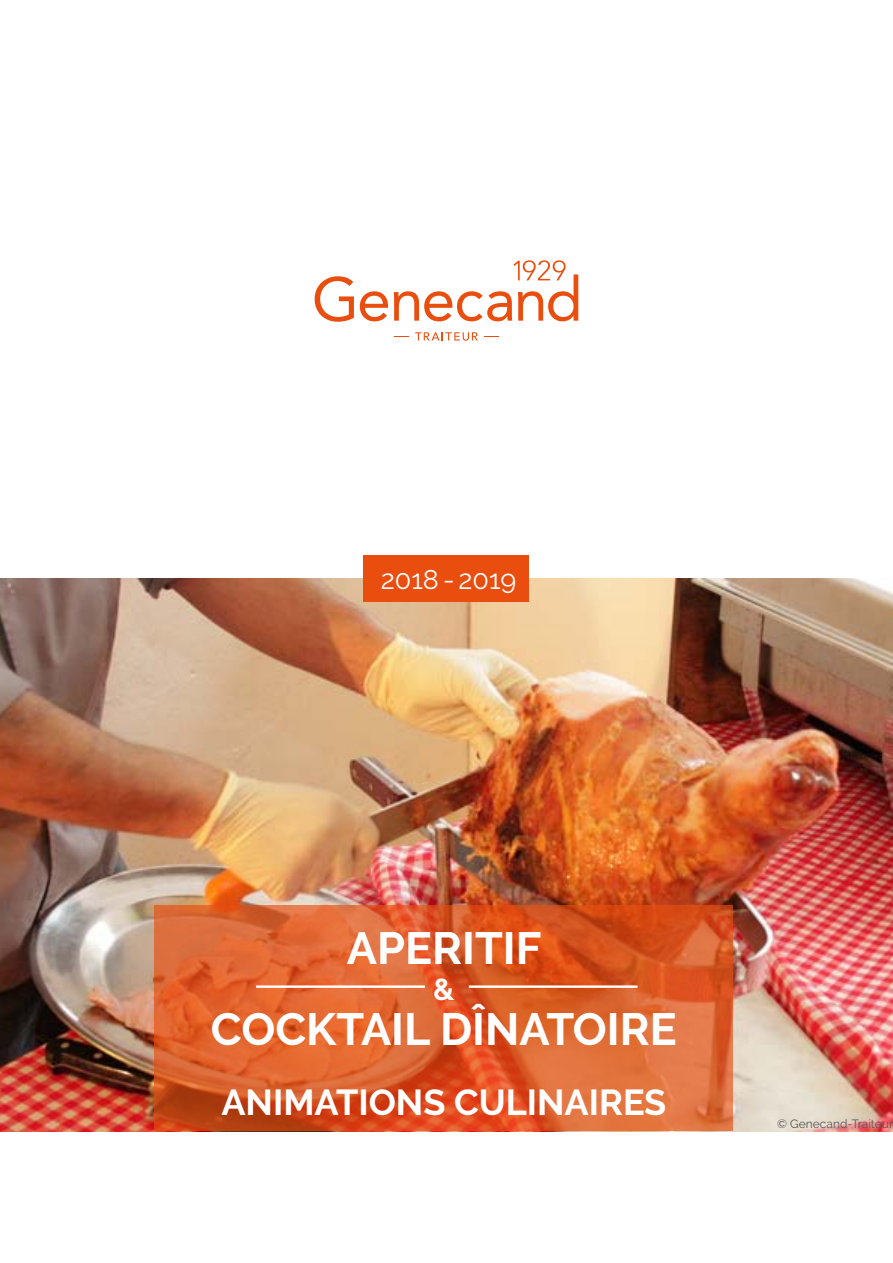
<style>
.page{position:relative;width:893px;height:1263px;background:#fff}
.page>*{position:absolute;margin:0;border:0;box-sizing:border-box;transform-origin:0 0}
.t1{font:700 45px "Raleway";color:#fff}
.t2{font:700 36px "Raleway";color:#fff}
.t3{font:700 30px "Raleway";color:#fff}
.t4{font:27px "Raleway";color:#fff}
.t5{font:12px "Raleway";color:#575756}
</style>
<div class="page">
<img style="left:0;top:578px;width:893px;height:553px">
<div style="left:364px;top:555px;width:165px;height:47px;background:#e94e0f"></div>
<svg style="left:155px;top:906px;width:578px;height:225px;background:#db5e2b"></svg>
<hr style="left:256px;top:986px;width:169px;height:2px;background:#fff">
<hr style="left:256px;top:985px;width:169px;height:2px;background:#fff">
<hr style="left:469px;top:986px;width:168px;height:2px;background:#fff">
<hr style="left:469px;top:985px;width:168px;height:2px;background:#fff">
<svg style="left:315px;top:276px;width:39px;height:46px"></svg>
<svg style="left:360px;top:291px;width:28px;height:30px"></svg>
<svg style="left:394px;top:260px;width:184px;height:61px"></svg>
<svg style="left:394px;top:336px;width:14px;height:1px"></svg>
<svg style="left:485px;top:336px;width:14px;height:1px"></svg>
<svg style="left:415px;top:332px;width:63px;height:9px"></svg>
<p class="t4" style="left:381px;top:564px;width:137px">2018 - 2019</p>
<p class="t1" style="left:347px;top:923px;width:196px">APERITIF</p>
<p class="t3" style="left:433px;top:973px;width:23px">&amp;</p>
<p class="t1" style="left:211px;top:1003px;width:467px">COCKTAIL DÎNATOIRE</p>
<p class="t2" style="left:221px;top:1082px;width:446px">ANIMATIONS CULINAIRES</p>
<p class="t5" style="left:777px;top:1116px;width:118px">© Genecand-Traiteur</p>
</div>
